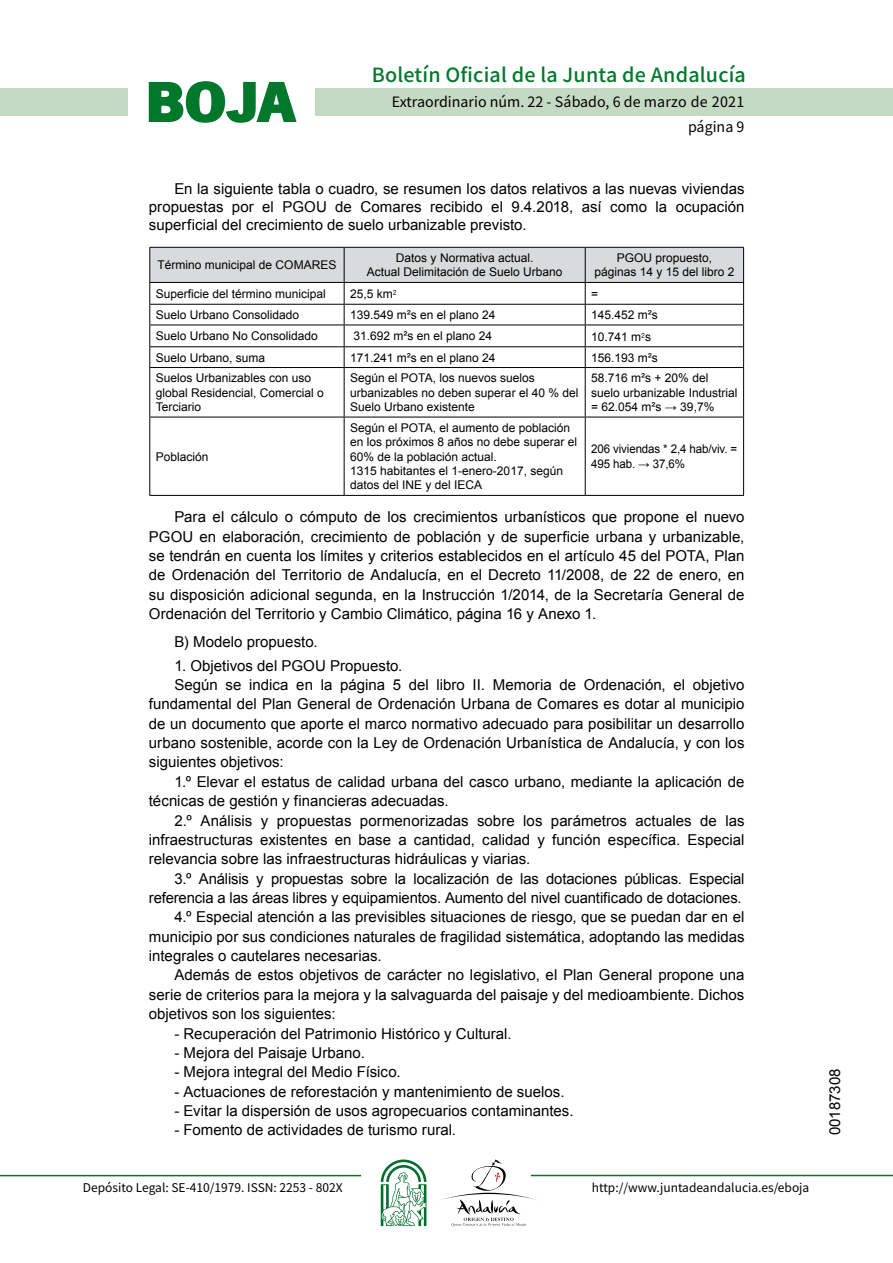
<style>
.page{position:relative;width:893px;height:1263px;background:#fff}
.page>*{position:absolute;margin:0;border:0;box-sizing:border-box;transform-origin:0 0}
.t1{font:700 57.75px "News Got T";color:#00782c;scale:1.14 1}
.t2{font:500 19.5px "Noto Sans HK";letter-spacing:.01em;color:#00782c}
.t3{font:15px/19.4px "Arial";color:#000;text-align:justify}
.t4{font:14.25px/24.5px "Noto Sans HK";color:#000}
.t5{font:12px/14.4px "Arial";color:#000}
.t6{font:12px "Noto Sans HK";color:#000}
.t7{font:12px/14.4px "Arial";color:#000;scale:.96 1}
.s1{font-family:"News Got T"}
</style>
<div class="page">
<div style="left:315px;top:88px;width:577px;height:28px;background:#c5dac3"></div>
<div style="left:0;top:88px;width:128px;height:28px;background:#c5dac3"></div>
<hr style="left:0;top:1175px;width:361px;height:1px;background:#00782c">
<hr style="left:531px;top:1175px;width:361px;height:1px;background:#00782c">
<svg style="left:148px;top:81px;width:149px;height:42px"></svg>
<svg style="left:442px;top:1159px;width:100px;height:67px"></svg>
<svg style="left:381px;top:1160px;width:45px;height:66px"></svg>
<svg style="left:149px;top:248px;width:595px;height:119px"></svg>
<hr style="left:149px;top:367px;width:195px;height:1px;background:#000">
<hr style="left:149px;top:368px;width:1px;height:49px;background:#000">
<hr style="left:344px;top:367px;width:241px;height:1px;background:#000">
<hr style="left:344px;top:368px;width:1px;height:49px;background:#000">
<hr style="left:585px;top:367px;width:159px;height:1px;background:#000">
<hr style="left:585px;top:368px;width:1px;height:49px;background:#000">
<hr style="left:743px;top:368px;width:1px;height:49px;background:#000">
<hr style="left:149px;top:417px;width:195px;height:1px;background:#000">
<hr style="left:149px;top:417px;width:1px;height:78px;background:#000">
<hr style="left:344px;top:417px;width:241px;height:1px;background:#000">
<hr style="left:344px;top:417px;width:1px;height:78px;background:#000">
<hr style="left:585px;top:417px;width:159px;height:1px;background:#000">
<hr style="left:585px;top:417px;width:1px;height:78px;background:#000">
<hr style="left:743px;top:417px;width:1px;height:78px;background:#000">
<hr style="left:149px;top:495px;width:195px;height:1px;background:#000">
<hr style="left:344px;top:495px;width:241px;height:1px;background:#000">
<hr style="left:585px;top:495px;width:159px;height:1px;background:#000">
<hr style="left:149px;top:247px;width:195px;height:1px;background:#000">
<hr style="left:149px;top:248px;width:1px;height:34px;background:#000">
<hr style="left:344px;top:247px;width:241px;height:1px;background:#000">
<hr style="left:344px;top:248px;width:1px;height:34px;background:#000">
<hr style="left:585px;top:247px;width:159px;height:1px;background:#000">
<hr style="left:585px;top:248px;width:1px;height:34px;background:#000">
<hr style="left:743px;top:248px;width:1px;height:34px;background:#000">
<hr style="left:149px;top:282px;width:195px;height:1px;background:#000">
<hr style="left:344px;top:282px;width:241px;height:1px;background:#000">
<hr style="left:585px;top:282px;width:159px;height:1px;background:#000">
<h1 class="t1" style="left:145px;top:68px;width:133px">BOJA</h1>
<h2 class="t2" style="left:372px;top:64px;width:375px">Boletín Oficial de la Junta de Andalucía</h2>
<p class="t4" style="left:688px;top:90px;width:58px;text-indent:-296px">Extraordinario núm. 22 - Sábado, 6 de marzo de 2021 página</p>
<p class="t3" style="left:149px;top:180px;width:597px;line-height:18px;text-indent:26px">En la siguiente tabla o cuadro, se resumen los datos relativos a las nuevas viviendas propuestas por el PGOU de Comares recibido el 9.4.2018, así como la ocupación superficial del crecimiento de suelo urbanizable previsto.</p>
<p class="t5" style="left:157px;top:258px;width:180px">Término municipal de COMARES</p>
<p class="t5" style="left:367px;top:251px;width:197px;text-align:center">Datos y Normativa actual.<br>Actual Delimitación de Suelo Urbano</p>
<p class="t5" style="left:594px;top:251px;width:142px;text-align:center">PGOU propuesto, páginas 14 y 15 del libro 2</p>
<p class="t5" style="left:156px;top:286px;width:172px">Superficie del término municipal</p>
<p class="t5" style="left:350px;top:287px;width:48px">25,5 km<span class="s1">²</span></p>
<p class="t5" style="left:591px;top:286px;width:9px">=</p>
<p class="t5" style="left:156px;top:308px;width:145px">Suelo Urbano Consolidado</p>
<p class="t5" style="left:350px;top:308px;width:147px">139.549 m²s en el plano 24</p>
<p class="t5" style="left:591px;top:308px;width:68px">145.452 m²s</p>
<p class="t5" style="left:156px;top:329px;width:164px">Suelo Urbano No Consolidado</p>
<p class="t5" style="left:353px;top:329px;width:140px">31.692 m²s en el plano 24</p>
<p class="t5" style="left:591px;top:330px;width:62px">10.741 m<span class="s1">²</span>s</p>
<p class="t5" style="left:156px;top:350px;width:111px">Suelo Urbano, suma</p>
<p class="t5" style="left:350px;top:350px;width:147px">171.241 m²s en el plano 24</p>
<p class="t5" style="left:591px;top:350px;width:68px">156.193 m²s</p>
<p class="t5" style="left:156px;top:371px;width:170px">Suelos Urbanizables con uso global Residencial, Comercial o<br>Terciario</p>
<p class="t5" style="left:350px;top:371px;width:230px">Según el POTA, los nuevos suelos urbanizables no deben superar el 40 % del<br>Suelo Urbano existente</p>
<p class="t5" style="left:591px;top:371px;width:148px">58.716 m²s + 20% del suelo urbanizable Industrial = 62.054 m²s → 39,7%</p>
<p class="t5" style="left:156px;top:449px;width:54px">Población</p>
<p class="t5" style="left:350px;top:421px;width:228px">Según el POTA, el aumento de población en los próximos 8 años no debe superar el 60% de la población actual.<br>1315 habitantes el 1-enero-2017, según datos del INE y del IECA</p>
<p class="t7" style="left:591px;top:442px;width:154px">206 viviendas * 2,4 hab/viv. =<br>495 hab. → 37,6%</p>
<p class="t3" style="left:149px;top:507px;width:597px;text-indent:26px">Para el cálculo o cómputo de los crecimientos urbanísticos que propone el nuevo PGOU en elaboración, crecimiento de población y de superficie urbana y urbanizable, se tendrán en cuenta los límites y criterios establecidos en el artículo 45 del POTA, Plan de Ordenación del Territorio de Andalucía, en el Decreto 11/2008, de 22 de enero, en su disposición adicional segunda, en la Instrucción 1/2014, de la Secretaría General de Ordenación del Territorio y Cambio Climático, página 16 y Anexo 1.</p>
<p class="t3" style="left:174px;top:632px;width:145px">B) Modelo propuesto.</p>
<p class="t3" style="left:174px;top:656px;width:229px">1. Objetivos del PGOU Propuesto.</p>
<p class="t3" style="left:174px;top:675px;width:571px">Según se indica en la página 5 del libro II. Memoria de Ordenación, el objetivo</p>
<p class="t3" style="left:149px;top:695px;width:597px">fundamental del Plan General de Ordenación Urbana de Comares es dotar al municipio</p>
<p class="t3" style="left:149px;top:714px;width:597px">de un documento que aporte el marco normativo adecuado para posibilitar un desarrollo</p>
<p class="t3" style="left:149px;top:733px;width:597px">urbano sostenible, acorde con la Ley de Ordenación Urbanística de Andalucía, y con los</p>
<p class="t3" style="left:149px;top:753px;width:136px">siguientes objetivos:</p>
<p class="t3" style="left:174px;top:772px;width:571px">1.º Elevar el estatus de calidad urbana del casco urbano, mediante la aplicación de</p>
<p class="t3" style="left:149px;top:791px;width:301px">técnicas de gestión y financieras adecuadas.</p>
<p class="t3" style="left:174px;top:811px;width:571px">2.º Análisis y propuestas pormenorizadas sobre los parámetros actuales de las</p>
<p class="t3" style="left:149px;top:830px;width:597px">infraestructuras existentes en base a cantidad, calidad y función específica. Especial</p>
<p class="t3" style="left:149px;top:849px;width:383px">relevancia sobre las infraestructuras hidráulicas y viarias.</p>
<p class="t3" style="left:174px;top:869px;width:571px">3.º Análisis y propuestas sobre la localización de las dotaciones públicas. Especial</p>
<p class="t3" style="left:149px;top:888px;width:594px">referencia a las áreas libres y equipamientos. Aumento del nivel cuantificado de dotaciones.</p>
<p class="t3" style="left:174px;top:908px;width:571px">4.º Especial atención a las previsibles situaciones de riesgo, que se puedan dar en el</p>
<p class="t3" style="left:149px;top:927px;width:597px">municipio por sus condiciones naturales de fragilidad sistemática, adoptando las medidas</p>
<p class="t3" style="left:149px;top:946px;width:234px">integrales o cautelares necesarias.</p>
<p class="t3" style="left:174px;top:966px;width:571px">Además de estos objetivos de carácter no legislativo, el Plan General propone una</p>
<p class="t3" style="left:149px;top:985px;width:597px">serie de criterios para la mejora y la salvaguarda del paisaje y del medioambiente. Dichos</p>
<p class="t3" style="left:149px;top:1004px;width:188px">objetivos son los siguientes:</p>
<p class="t3" style="left:174px;top:1024px;width:339px">- Recuperación del Patrimonio Histórico y Cultural.</p>
<p class="t3" style="left:174px;top:1043px;width:192px">- Mejora del Paisaje Urbano.</p>
<p class="t3" style="left:174px;top:1063px;width:228px">- Mejora integral del Medio Físico.</p>
<p class="t3" style="left:174px;top:1082px;width:391px">- Actuaciones de reforestación y mantenimiento de suelos.</p>
<p class="t3" style="left:174px;top:1101px;width:400px">- Evitar la dispersión de usos agropecuarios contaminantes.</p>
<p class="t3" style="left:174px;top:1121px;width:283px">- Fomento de actividades de turismo rural.</p>
<p class="t6" style="left:83px;top:1181px;width:261px">Depósito Legal: SE-410/1979. ISSN: 2253 - 802X</p>
<p class="t6" style="left:592px;top:1181px;width:219px">http://www.juntadeandalucia.es/eboja</p>
<p class="t3" style="left:825px;top:1135px;width:68px;rotate:-90deg">00187308</p>
</div>
